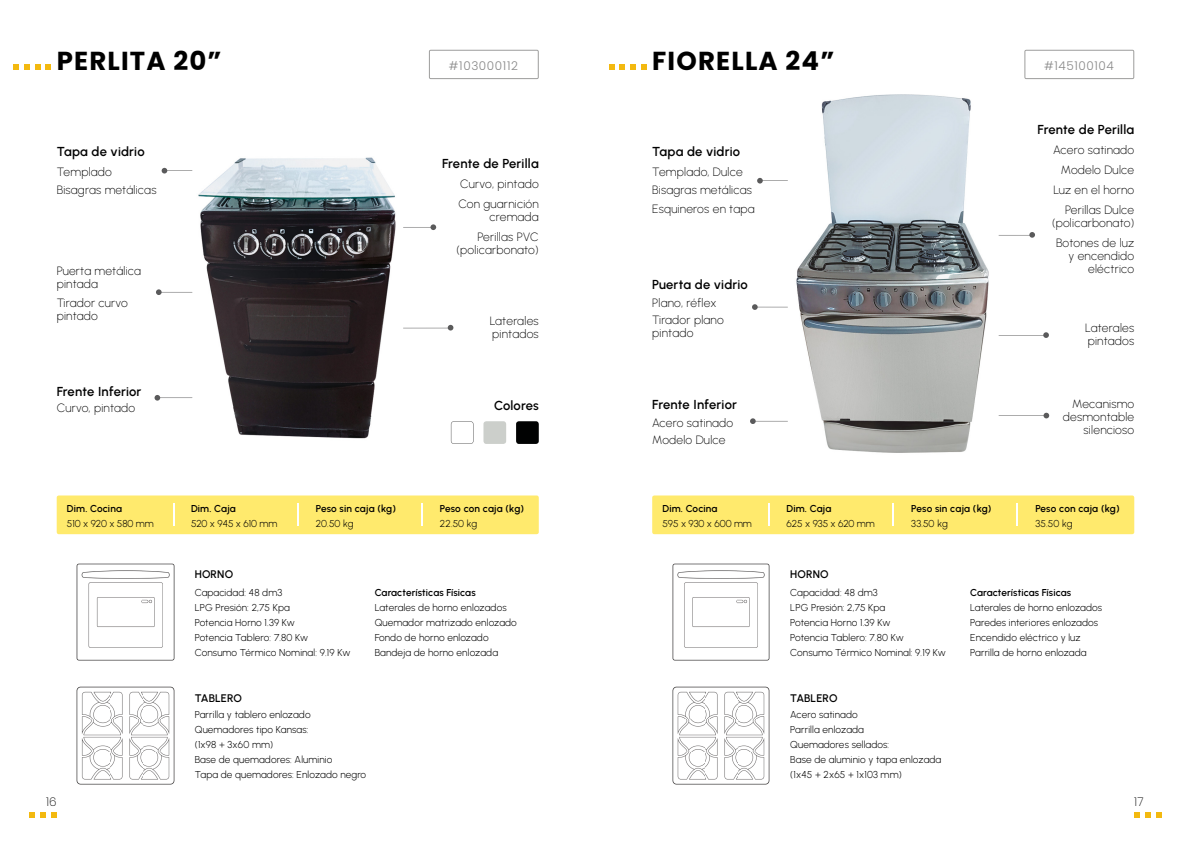
<style>
.page{position:relative;width:1191px;height:842px;background:#fff}
.page>*{position:absolute;margin:0;border:0;box-sizing:border-box;transform-origin:0 0}
.t1{font:700 26px "Poppins";letter-spacing:.045em;color:#000}
.t2{font:600 13px "Urbanist";letter-spacing:.01em;color:#000}
.t3{font:200 12px/13px "Urbanist";letter-spacing:.02em;color:#000}
.t4{font:300 12px "Poppins";letter-spacing:.05em;color:#878787}
.t5{font:200 12px "Poppins";color:#000}
.t6{font:600 11px "Urbanist";letter-spacing:.01em;color:#000}
.t7{font:300 10px/15px "Urbanist";letter-spacing:.01em;color:#000}
.t8{font:600 10px "Urbanist";letter-spacing:.01em;color:#000}
</style>
<div class="page">
<svg style="left:1134px;top:812px;width:27px;height:6px"></svg>
<svg style="left:30px;top:812px;width:27px;height:6px"></svg>
<img style="left:160px;top:79px;width:342px;height:364px">
<div style="left:57px;top:495px;width:482px;height:39px;background:#ffea6d;border-radius:2px"></div>
<hr style="left:403px;top:328px;width:48px;height:1px;background:#5a5a5b">
<svg style="left:448px;top:325px;width:5px;height:5px"></svg>
<img style="left:76px;top:686px;width:99px;height:99px">
<img style="left:76px;top:563px;width:99px;height:98px">
<svg style="left:173px;top:503px;width:1px;height:23px"></svg>
<svg style="left:297px;top:503px;width:1px;height:23px"></svg>
<svg style="left:421px;top:503px;width:1px;height:23px"></svg>
<svg style="left:154px;top:395px;width:6px;height:6px"></svg>
<hr style="left:159px;top:397px;width:33px;height:1px;background:#5a5a5b">
<svg style="left:429px;top:50px;width:110px;height:29px"></svg>
<svg style="left:13px;top:64px;width:38px;height:6px"></svg>
<svg style="left:451px;top:421px;width:22px;height:23px"></svg>
<div style="left:483px;top:421px;width:23px;height:23px;background:#cccfcb;border-radius:3px"></div>
<div style="left:516px;top:421px;width:23px;height:23px;background:#010202;border-radius:3px"></div>
<svg style="left:162px;top:168px;width:30px;height:6px"></svg>
<hr style="left:159px;top:292px;width:33px;height:1px;background:#5a5a5b">
<svg style="left:156px;top:289px;width:6px;height:6px"></svg>
<hr style="left:403px;top:227px;width:33px;height:1px;background:#5a5a5b">
<svg style="left:430px;top:224px;width:6px;height:6px"></svg>
<img style="left:755px;top:79px;width:343px;height:374px">
<div style="left:652px;top:495px;width:482px;height:39px;background:#ffea6d;border-radius:2px"></div>
<hr style="left:998px;top:335px;width:48px;height:1px;background:#5a5a5b">
<svg style="left:1043px;top:332px;width:6px;height:6px"></svg>
<img style="left:672px;top:686px;width:98px;height:99px">
<img style="left:672px;top:563px;width:98px;height:98px">
<svg style="left:768px;top:503px;width:1px;height:23px"></svg>
<svg style="left:892px;top:503px;width:1px;height:23px"></svg>
<svg style="left:1016px;top:503px;width:1px;height:23px"></svg>
<svg style="left:1024px;top:50px;width:110px;height:29px"></svg>
<svg style="left:609px;top:64px;width:37px;height:6px"></svg>
<hr style="left:998px;top:415px;width:48px;height:1px;background:#5a5a5b">
<svg style="left:1043px;top:413px;width:6px;height:5px"></svg>
<hr style="left:754px;top:307px;width:34px;height:1px;background:#5a5a5b">
<svg style="left:752px;top:304px;width:5px;height:6px"></svg>
<svg style="left:750px;top:418px;width:5px;height:6px"></svg>
<hr style="left:754px;top:421px;width:34px;height:1px;background:#5a5a5b">
<hr style="left:998px;top:235px;width:34px;height:1px;background:#5a5a5b">
<svg style="left:1029px;top:232px;width:6px;height:6px"></svg>
<svg style="left:757px;top:178px;width:31px;height:6px"></svg>
<h1 class="t1" style="left:57px;top:46px;width:166px">PERLITA 20”</h1>
<p class="t4" style="left:449px;top:58px;width:71px">#103000112</p>
<h1 class="t1" style="left:652px;top:46px;width:184px">FIORELLA 24”</h1>
<p class="t4" style="left:1044px;top:58px;width:71px">#145100104</p>
<h2 class="t2" style="left:57px;top:143px;width:89px">Tapa de vidrio</h2>
<p class="t3" style="left:57px;top:163px;width:101px;line-height:17.7px">Templado<br>Bisagras metálicas</p>
<p class="t3" style="left:57px;top:263px;width:86px">Puerta metálica pintada</p>
<p class="t3" style="left:57px;top:296px;width:73px">Tirador curvo pintado</p>
<h2 class="t2" style="left:442px;top:155px;width:98px">Frente de Perilla</h2>
<p class="t3" style="left:458px;top:173px;width:82px;line-height:20.2px">Curvo, pintado<br>Con guarnición</p>
<p class="t3" style="left:477px;top:207px;width:63px;line-height:19.6px;text-align:right">cremada<br>Perillas PVC</p>
<p class="t3" style="left:456px;top:243px;width:84px">(policarbonato)</p>
<p class="t3" style="left:490px;top:314px;width:51px">Laterales pintados</p>
<h2 class="t2" style="left:652px;top:143px;width:89px">Tapa de vidrio</h2>
<p class="t3" style="left:652px;top:163px;width:104px;line-height:18.1px">Templado, Dulce<br>Bisagras metálicas<br>Esquineros en tapa</p>
<h2 class="t2" style="left:652px;top:276px;width:97px">Puerta de vidrio</h2>
<p class="t3" style="left:652px;top:294px;width:73px;line-height:17px">Plano, réflex<br>Tirador plano</p>
<p class="t3" style="left:652px;top:326px;width:43px">pintado</p>
<h2 class="t2" style="left:1037px;top:121px;width:98px">Frente de Perilla</h2>
<p class="t3" style="left:1053px;top:140px;width:83px;line-height:20.1px;text-align:right">Acero satinado<br>Modelo Dulce</p>
<p class="t3" style="left:1053px;top:180px;width:82px;line-height:19.8px;text-align:right">Luz en el horno<br>Perillas Dulce</p>
<p class="t3" style="left:1052px;top:216px;width:84px">(policarbonato)</p>
<p class="t3" style="left:1056px;top:236px;width:80px;text-align:right">Botones de luz y encendido eléctrico</p>
<p class="t3" style="left:1085px;top:321px;width:51px">Laterales pintados</p>
<h2 class="t2" style="left:57px;top:383px;width:86px">Frente Inferior</h2>
<p class="t3" style="left:57px;top:401px;width:80px">Curvo, pintado</p>
<h2 class="t2" style="left:494px;top:397px;width:46px">Colores</h2>
<h2 class="t2" style="left:652px;top:396px;width:86px">Frente Inferior</h2>
<p class="t3" style="left:652px;top:414px;width:83px;line-height:17px">Acero satinado<br>Modelo Dulce</p>
<p class="t3" style="left:1062px;top:397px;width:73px;text-align:right">Mecanismo desmontable silencioso</p>
<p class="t8" style="left:67px;top:502px;width:56px">Dim. Cocina</p>
<p class="t7" style="left:67px;top:516px;width:88px">510 x 920 x 580 mm</p>
<p class="t8" style="left:191px;top:502px;width:46px">Dim. Caja</p>
<p class="t7" style="left:191px;top:516px;width:88px">520 x 945 x 610 mm</p>
<p class="t8" style="left:316px;top:502px;width:82px">Peso sin caja (kg)</p>
<p class="t7" style="left:316px;top:516px;width:39px">20.50 kg</p>
<p class="t8" style="left:440px;top:502px;width:86px">Peso con caja (kg)</p>
<p class="t7" style="left:440px;top:516px;width:39px">22.50 kg</p>
<p class="t8" style="left:662px;top:502px;width:56px">Dim. Cocina</p>
<p class="t7" style="left:662px;top:516px;width:91px">595 x 930 x 600 mm</p>
<p class="t8" style="left:786px;top:502px;width:46px">Dim. Caja</p>
<p class="t7" style="left:786px;top:516px;width:90px">625 x 935 x 620 mm</p>
<p class="t8" style="left:911px;top:502px;width:82px">Peso sin caja (kg)</p>
<p class="t7" style="left:911px;top:516px;width:38px">33.50 kg</p>
<p class="t8" style="left:1035px;top:502px;width:86px">Peso con caja (kg)</p>
<p class="t7" style="left:1035px;top:516px;width:39px">35.50 kg</p>
<p class="t6" style="left:195px;top:567px;width:40px">HORNO</p>
<p class="t6" style="left:790px;top:567px;width:40px">HORNO</p>
<p class="t7" style="left:195px;top:585px;width:157px">Capacidad: 48 dm3<br>LPG Presión: 2,75 Kpa<br>Potencia Horno 1.39 Kw<br>Potencia Tablero: 7.80 Kw<br>Consumo Térmico Nominal: 9.19 Kw</p>
<p class="t8" style="left:375px;top:586px;width:102px">Características Físicas</p>
<p class="t7" style="left:375px;top:600px;width:144px">Laterales de horno enlozados<br>Quemador matrizado enlozado<br>Fondo de horno enlozado<br>Bandeja de horno enlozada</p>
<p class="t7" style="left:790px;top:585px;width:157px">Capacidad: 48 dm3<br>LPG Presión: 2,75 Kpa<br>Potencia Horno 1.39 Kw<br>Potencia Tablero: 7.80 Kw<br>Consumo Térmico Nominal: 9.19 Kw</p>
<p class="t8" style="left:970px;top:586px;width:102px">Características Físicas</p>
<p class="t7" style="left:970px;top:600px;width:133px">Laterales de horno enlozados<br>Paredes interiores enlozados<br>Encendido eléctrico y luz<br>Parrilla de horno enlozada</p>
<p class="t6" style="left:195px;top:691px;width:49px">TABLERO</p>
<p class="t6" style="left:790px;top:691px;width:49px">TABLERO</p>
<p class="t7" style="left:195px;top:707px;width:173px">Parrilla y tablero enlozado<br>Quemadores tipo Kansas:<br>(1x98 + 3x60 mm)<br>Base de quemadores: Aluminio<br>Tapa de quemadores: Enlozado negro</p>
<p class="t7" style="left:790px;top:707px;width:152px">Acero satinado<br>Parrilla enlozada<br>Quemadores sellados:<br>Base de aluminio y tapa enlozada (1x45 + 2x65 + 1x103 mm)</p>
<p class="t5" style="left:46px;top:795px;width:12px">16</p>
<p class="t5" style="left:1134px;top:795px;width:11px">17</p>
</div>
